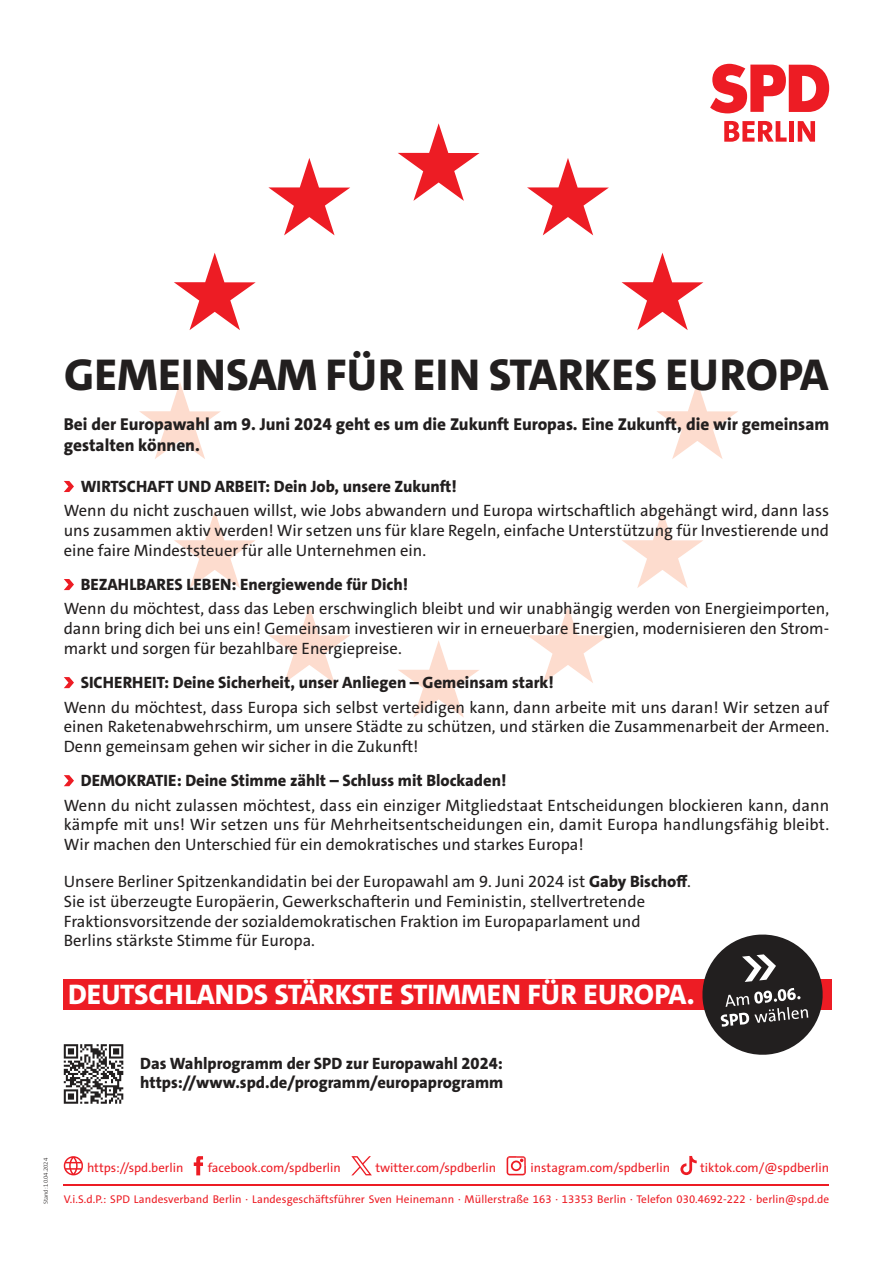
<style>
.page{position:relative;width:893px;height:1263px;background:#fff}
.page>*{position:absolute;margin:0;border:0;box-sizing:border-box;transform-origin:0 0}
.t1{font:800 45px "SPD The Sans";letter-spacing:.005em;color:#221f1f}
.t2{font:800 28.5px "SPD The Sans";letter-spacing:.005em;color:#fff}
.t3{font:800 17.25px/20.7px "SPD The Sans";color:#221f1f}
.t4{font:16.5px/19.8px "SPD The Sans";color:#221f1f;text-align:justify}
.t5{font:800 16.5px/19.8px "SPD The Sans";color:#221f1f}
.t6{font:12.75px "SPD The Sans";color:#ed1c24}
.t7{font:11.25px "SPD The Sans";letter-spacing:.01em;color:#ed1c24}
.t8{font:300 6px "SPD The Sans";letter-spacing:-.01em;color:#221f1f}
.s1{font-weight:800}
</style>
<div class="page">
<svg style="left:139px;top:382px;width:82px;height:77px"></svg>
<svg style="left:657px;top:382px;width:81px;height:77px"></svg>
<svg style="left:622px;top:511px;width:81px;height:77px"></svg>
<svg style="left:174px;top:511px;width:81px;height:77px"></svg>
<svg style="left:269px;top:606px;width:81px;height:77px"></svg>
<svg style="left:527px;top:606px;width:82px;height:77px"></svg>
<svg style="left:398px;top:640px;width:81px;height:78px"></svg>
<svg style="left:64px;top:1156px;width:19px;height:19px"></svg>
<svg style="left:194px;top:1156px;width:9px;height:19px"></svg>
<svg style="left:507px;top:1156px;width:19px;height:19px"></svg>
<svg style="left:680px;top:1156px;width:17px;height:19px"></svg>
<svg style="left:351px;top:1156px;width:21px;height:19px"></svg>
<hr style="left:64px;top:1185px;width:765px;height:1px;background:#ed1c24">
<svg style="left:710px;top:64px;width:119px;height:49px"></svg>
<svg style="left:798px;top:121px;width:17px;height:21px"></svg>
<hr style="left:789px;top:121px;width:4px;height:21px;background:#ed1c24">
<svg style="left:724px;top:121px;width:63px;height:21px"></svg>
<svg style="left:64px;top:1044px;width:59px;height:60px"></svg>
<svg style="left:398px;top:123px;width:82px;height:78px"></svg>
<svg style="left:268px;top:158px;width:82px;height:77px"></svg>
<svg style="left:527px;top:158px;width:82px;height:77px"></svg>
<svg style="left:174px;top:253px;width:82px;height:77px"></svg>
<svg style="left:622px;top:253px;width:81px;height:77px"></svg>
<svg style="left:64px;top:481px;width:10px;height:11px"></svg>
<svg style="left:64px;top:579px;width:10px;height:11px"></svg>
<svg style="left:64px;top:677px;width:10px;height:11px"></svg>
<svg style="left:64px;top:775px;width:10px;height:11px"></svg>
<div style="left:64px;top:979px;width:768px;height:31px;background:#ed1c24"></div>
<svg style="left:702px;top:934px;width:121px;height:121px"></svg>
<h1 class="t1" style="left:64px;top:351px;width:766px">GEMEINSAM FÜR EIN STARKES EUROPA</h1>
<p class="t3" style="left:64px;top:414px;width:767px">Bei der Europawahl am 9. Juni 2024 geht es um die Zukunft Europas. Eine Zukunft, die wir gemeinsam gestalten können.</p>
<p class="t5" style="left:81px;top:477px;width:377px">WIRTSCHAFT UND ARBEIT: Dein Job, unsere Zukunft!</p>
<p class="t4" style="left:64px;top:502px;width:767px">Wenn du nicht zuschauen willst, wie Jobs abwandern und Europa wirtschaftlich abgehängt wird, dann lass uns zusammen aktiv werden! Wir setzen uns für klare Regeln, einfache Unterstützung für Investierende und eine faire Mindeststeuer für alle Unternehmen ein.</p>
<p class="t5" style="left:81px;top:575px;width:329px">BEZAHLBARES LEBEN: Energiewende für Dich!</p>
<p class="t4" style="left:64px;top:600px;width:767px">Wenn du möchtest, dass das Leben erschwinglich bleibt und wir unabhängig werden von Energieimporten, dann bring dich bei uns ein! Gemeinsam investieren wir in erneuerbare Energien, modernisieren den Strom&shy;markt und sorgen für bezahlbare Energiepreise.</p>
<p class="t5" style="left:81px;top:673px;width:475px">SICHERHEIT: Deine Sicherheit, unser Anliegen – Gemeinsam stark!</p>
<p class="t4" style="left:64px;top:698px;width:767px">Wenn du möchtest, dass Europa sich selbst verteidigen kann, dann arbeite mit uns daran! Wir setzen auf einen Raketenabwehrschirm, um unsere Städte zu schützen, und stärken die Zusammenarbeit der Armeen.<br>Denn gemeinsam gehen wir sicher in die Zukunft!</p>
<p class="t5" style="left:81px;top:771px;width:427px">DEMOKRATIE: Deine Stimme zählt – Schluss mit Blockaden!</p>
<p class="t4" style="left:64px;top:796px;width:767px">Wenn du nicht zulassen möchtest, dass ein einziger Mitgliedstaat Entscheidungen blockieren kann, dann kämpfe mit uns! Wir setzen uns für Mehrheitsentscheidungen ein, damit Europa handlungsfähig bleibt.<br>Wir machen den Unterschied für ein demokratisches und starkes Europa!</p>
<p class="t4" style="left:64px;top:873px;width:629px;text-align:left">Unsere Berliner Spitzen kandidatin bei der Europawahl am 9. Juni 2024 ist <span class="s1">Gaby Bischo-</span>.<br>Sie ist über zeugte Europäerin, Gewerk schafterin und Feministin, stell ver tre ten de Fraktions vorsitzende der sozialdemokratischen Fraktion im Europa parlament und Berlins stärkste Stimme für Europa.</p>
<h2 class="t2" style="left:68px;top:979px;width:628px">DEUTSCHLANDS STÄRKSTE STIMMEN FÜR EUROPA.</h2>
<p class="t5" style="left:140px;top:1053px;width:365px">Das Wahlprogramm der SPD zur Europawahl 2024: https://www.spd.de/programm/europaprogramm</p>
<p class="t8" style="left:42px;top:1204px;width:48px;rotate:-90deg">Stand: 10.04.2024</p>
<p class="t6" style="left:87px;top:1162px;width:98px">https://spd.berlin</p>
<p class="t6" style="left:208px;top:1162px;width:135px">facebook.com/spdberlin</p>
<p class="t6" style="left:375px;top:1162px;width:122px">twitter.com/spdberlin</p>
<p class="t6" style="left:531px;top:1162px;width:141px">instagram.com/spdberlin</p>
<p class="t6" style="left:700px;top:1162px;width:131px">tiktok.com/@spdberlin</p>
<p class="t7" style="left:64px;top:1194px;width:767px">V.i.S.d.P.: SPD Landesverband Berlin · Landesgeschäftsführer Sven Heinemann · Müllerstraße 163 · 13353 Berlin · Telefon 030.4692-222 · berlin@spd.de</p>
</div>
